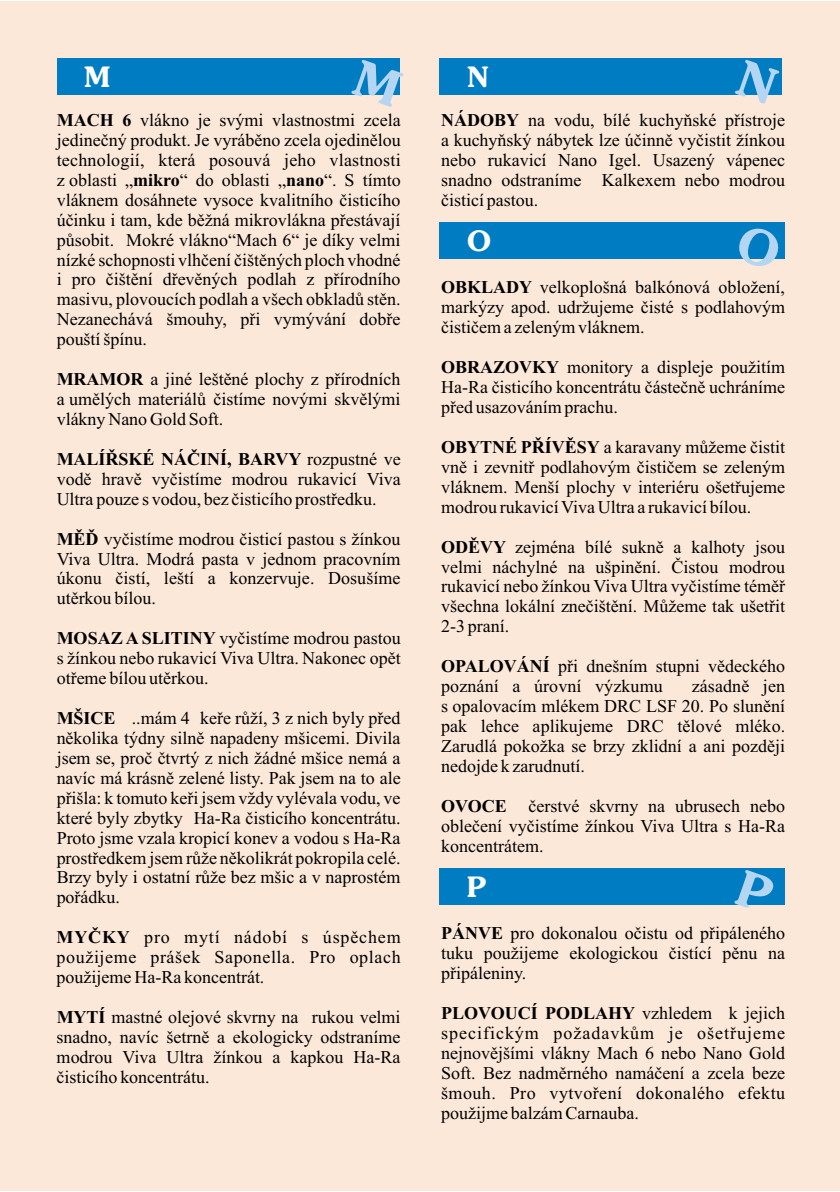
<style>
.page{position:relative;width:840px;height:1192px;background:#fff}
.page>*{position:absolute;margin:0;border:0;box-sizing:border-box;transform-origin:0 0}
.t1{font:700 28px "Southern";color:#fff}
.t2{font:18px/20px "Times New Roman CE";color:#000}
.t3{font:18px "Times New Roman";color:#000}
.t4{font:700 18px "Times New Roman CE";color:#000}
.t5{font:18px/20px "Times New Roman";letter-spacing:.035em;color:#000;text-align:right}
.t6{font:18px/20px "Times New Roman";letter-spacing:.025em;color:#000}
.t7{font:18px "Times New Roman CE";letter-spacing:.055em;color:#000}
.t8{font:700 18px "Times New Roman";letter-spacing:.045em;color:#000}
.s1{font-weight:700}
.s2{font-weight:400}
</style>
<div class="page">
<div style="left:0;top:1px;width:839px;height:1190px;background:#fce8d9"></div>
<div style="left:439px;top:58px;width:343px;height:36px;background:#007dc2"></div>
<div style="left:439px;top:223px;width:346px;height:36px;background:#007dc2"></div>
<div style="left:439px;top:868px;width:346px;height:37px;background:#007dc2"></div>
<div style="left:57px;top:58px;width:343px;height:37px;background:#007dc2"></div>
<svg style="left:734px;top:94px;width:46px;height:1px"></svg>
<h1 class="t1" style="left:84px;top:65px;width:27px">M</h1>
<h1 class="t1" style="left:467px;top:65px;width:23px">N</h1>
<p class="t2" style="left:57px;top:112px;width:346px"><span class="s1">MACH 6</span> vlákno je svými vlastnostmi zcela</p>
<p class="t2" style="left:441px;top:112px;width:346px"><span class="s1">NÁDOBY</span> na vodu, bílé kuchyòské pøístroje</p>
<p class="t2" style="left:57px;top:132px;width:346px">jedineèný produkt. Je vyrábìno zcela ojedinìlou</p>
<p class="t2" style="left:441px;top:132px;width:346px">a kuchyòský nábytek lze úèinnì vyèistit žínkou</p>
<p class="t2" style="left:57px;top:152px;width:345px">technologií, která posouvá jeho vlastnosti</p>
<p class="t2" style="left:441px;top:152px;width:346px">nebo rukavicí Nano Igel. Usazený vápenec</p>
<p class="t2" style="left:57px;top:172px;width:346px">z oblasti „<span class="s1">mikro</span>“ do oblasti „<span class="s1">nano</span>“. S tímto</p>
<p class="t2" style="left:441px;top:172px;width:345px">snadno odstraníme Kalkexem nebo modrou</p>
<p class="t2" style="left:57px;top:191px;width:345px">vláknem dosáhnete vysoce kvalitního èisticího</p>
<p class="t2" style="left:441px;top:191px;width:99px">èisticí pastou.</p>
<p class="t2" style="left:57px;top:211px;width:345px;text-align:justify">úèinku i tam, kde bìžná mikrovlákna pøestávají pùsobit. Mokré vlákno“Mach 6“ je díky velmi nízké schopnosti vlhèení èištìných ploch vhodné i pro èištìní døevìných podlah z pøírodního</p>
<h1 class="t1" style="left:467px;top:229px;width:26px">O</h1>
<p class="t2" style="left:441px;top:279px;width:345px"><span class="s1">OBKLADY</span> velkoplošná balkónová obložení,</p>
<p class="t2" style="left:57px;top:291px;width:345px">masivu, plovoucích podlah a všech obkladù stìn.</p>
<p class="t2" style="left:441px;top:299px;width:345px">markýzy apod. udržujeme èisté s podlahovým</p>
<p class="t2" style="left:57px;top:311px;width:345px">Nezanechává šmouhy, pøi vymývání dobøe</p>
<p class="t2" style="left:441px;top:319px;width:205px">èistièem a zeleným vláknem.</p>
<p class="t2" style="left:57px;top:331px;width:92px">pouští špínu.</p>
<p class="t2" style="left:441px;top:359px;width:345px"><span class="s1">OBRAZOVKY</span> monitory a displeje použitím</p>
<p class="t2" style="left:57px;top:371px;width:345px"><span class="s1">MRAMOR</span> a jiné leštìné plochy z pøírodních</p>
<p class="t2" style="left:441px;top:379px;width:345px">Ha-Ra èisticího koncentrátu èásteènì uchráníme</p>
<p class="t2" style="left:57px;top:391px;width:345px">a umìlých materiálù èistíme novými skvìlými</p>
<p class="t2" style="left:441px;top:399px;width:178px">pøed usazováním prachu.</p>
<p class="t2" style="left:57px;top:411px;width:168px">vlákny Nano Gold Soft.</p>
<p class="t2" style="left:441px;top:439px;width:345px"><span class="s1">OBYTNÉ PØÍVÌSY</span> a karavany mùžeme èistit</p>
<p class="t4" style="left:57px;top:453px;width:345px">MALÍØSKÉ NÁÈINÍ, BARVY <span class="s2">rozpustné ve</span></p>
<p class="t2" style="left:441px;top:459px;width:345px">vnì i zevnitø podlahovým èistièem se zeleným</p>
<p class="t2" style="left:57px;top:471px;width:346px">vodì hravì vyèistíme modrou rukavicí Viva</p>
<p class="t2" style="left:441px;top:478px;width:345px">vláknem. Menší plochy v interiéru ošetøujeme</p>
<p class="t2" style="left:57px;top:490px;width:321px">Ultra pouze s vodou, bez èisticího prostøedku.</p>
<p class="t2" style="left:441px;top:498px;width:312px">modrou rukavicí Viva Ultra a rukavicí bílou.</p>
<p class="t2" style="left:57px;top:530px;width:345px"><span class="s1">MÌÏ</span> vyèistíme modrou èisticí pastou s žínkou</p>
<p class="t2" style="left:441px;top:538px;width:345px"><span class="s1">ODÌVY</span> zejména bílé suknì a kalhoty jsou</p>
<p class="t2" style="left:57px;top:550px;width:345px">Viva Ultra. Modrá pasta v jednom pracovním</p>
<p class="t2" style="left:441px;top:558px;width:345px">velmi náchylné na ušpinìní. Èistou modrou</p>
<p class="t2" style="left:57px;top:570px;width:345px">úkonu èistí, leští a konzervuje. Dosušíme</p>
<p class="t2" style="left:441px;top:578px;width:346px">rukavicí nebo žínkou Viva Ultra vyèistíme témìø</p>
<p class="t2" style="left:57px;top:590px;width:101px">utìrkou bílou.</p>
<p class="t2" style="left:441px;top:598px;width:346px">všechna lokální zneèištìní. Mùžeme tak ušetøit<br>2-3 praní.</p>
<p class="t2" style="left:57px;top:630px;width:346px"><span class="s1">MOSAZ A SLITINY</span> vyèistíme modrou pastou s žínkou nebo rukavicí Viva Ultra. Nakonec opìt</p>
<p class="t2" style="left:441px;top:658px;width:346px"><span class="s1">OPALOVÁNÍ</span> pøi dnešním stupni vìdeckého</p>
<p class="t2" style="left:57px;top:670px;width:153px">otøeme bílou utìrkou.</p>
<p class="t2" style="left:441px;top:678px;width:346px;text-align:right">zásadnì jen<br>s opalovacím mlékem DRC LSF 20. Po slunìní</p>
<p class="t2" style="left:441px;top:678px;width:223px">poznání a úrovní výzkumu</p>
<p class="t2" style="left:57px;top:710px;width:345px"><span class="s1">MŠICE</span> ..mám 4 keøe rùží, 3 z nich byly pøed</p>
<p class="t2" style="left:441px;top:718px;width:346px">pak lehce aplikujeme DRC tìlové mléko.</p>
<p class="t2" style="left:57px;top:730px;width:345px">nìkolika týdny silnì napadeny mšicemi. Divila</p>
<p class="t2" style="left:441px;top:738px;width:345px">Zarudlá pokožka se brzy zklidní a ani pozdìji</p>
<p class="t2" style="left:57px;top:750px;width:345px">jsem se, proè ètvrtý z nich žádné mšice nemá a</p>
<p class="t2" style="left:441px;top:758px;width:145px">nedojde k zarudnutí.</p>
<p class="t2" style="left:57px;top:770px;width:345px">navíc má krásnì zelené listy. Pak jsem na to ale pøišla: k tomuto keøi jsem vždy vylévala vodu, ve</p>
<p class="t2" style="left:441px;top:797px;width:345px"><span class="s1">OVOCE</span> èerstvé skvrny na ubrusech nebo</p>
<p class="t2" style="left:57px;top:809px;width:345px">které byly zbytky Ha-Ra èisticího koncentrátu.</p>
<p class="t2" style="left:441px;top:817px;width:345px">obleèení vyèistíme žínkou Viva Ultra s Ha-Ra</p>
<p class="t2" style="left:57px;top:829px;width:345px">Proto jsme vzala kropicí konev a vodou s Ha-Ra</p>
<p class="t2" style="left:441px;top:837px;width:104px">koncentrátem.</p>
<p class="t2" style="left:57px;top:849px;width:345px;text-align:justify">prostøedkem jsem rùže nìkolikrát pokropila celé.<br>Brzy byly i ostatní rùže bez mšic a v naprostém poøádku.</p>
<h1 class="t1" style="left:467px;top:875px;width:21px">P</h1>
<p class="t8" style="left:57px;top:931px;width:75px">MYÈKY</p>
<p class="t3" style="left:441px;top:927px;width:346px"><span class="s1">PÁNVE</span> pro dokonalou oèistu od pøipáleného</p>
<p class="t5" style="left:57px;top:929px;width:346px">pro mytí nádobí s úspìchem<br>použijeme prášek Saponella. Pro oplach</p>
<p class="t3" style="left:441px;top:947px;width:345px">tuku použijeme ekologickou èistící pìnu na</p>
<p class="t3" style="left:57px;top:971px;width:209px">použijeme Ha-Ra koncentrát.</p>
<p class="t3" style="left:441px;top:967px;width:87px">pøipáleniny.</p>
<p class="t2" style="left:57px;top:1009px;width:243px"><span class="s1">MYTÍ</span> mastné olejové skvrny na</p>
<p class="t4" style="left:441px;top:1007px;width:346px">PLOVOUCÍ PODLAHY <span class="s2">vzhledem k jejich</span></p>
<p class="t2" style="left:312px;top:1009px;width:90px">rukou velmi</p>
<p class="t7" style="left:441px;top:1027px;width:345px">specifickým požadavkùm je ošetøujeme</p>
<p class="t2" style="left:57px;top:1029px;width:345px">snadno, navíc šetrnì a ekologicky odstraníme modrou Viva Ultra žínkou a kapkou Ha-Ra</p>
<p class="t2" style="left:441px;top:1045px;width:345px">nejnovìjšími vlákny Mach 6 nebo Nano Gold</p>
<p class="t2" style="left:57px;top:1069px;width:155px">èisticího koncentrátu.</p>
<p class="t2" style="left:441px;top:1065px;width:345px">Soft. Bez nadmìrného namáèení a zcela beze šmouh. Pro</p>
<p class="t6" style="left:441px;top:1084px;width:346px;text-indent:108px">vytvoøení dokonalého efektu použijme balzám Carnauba.</p>
</div>
